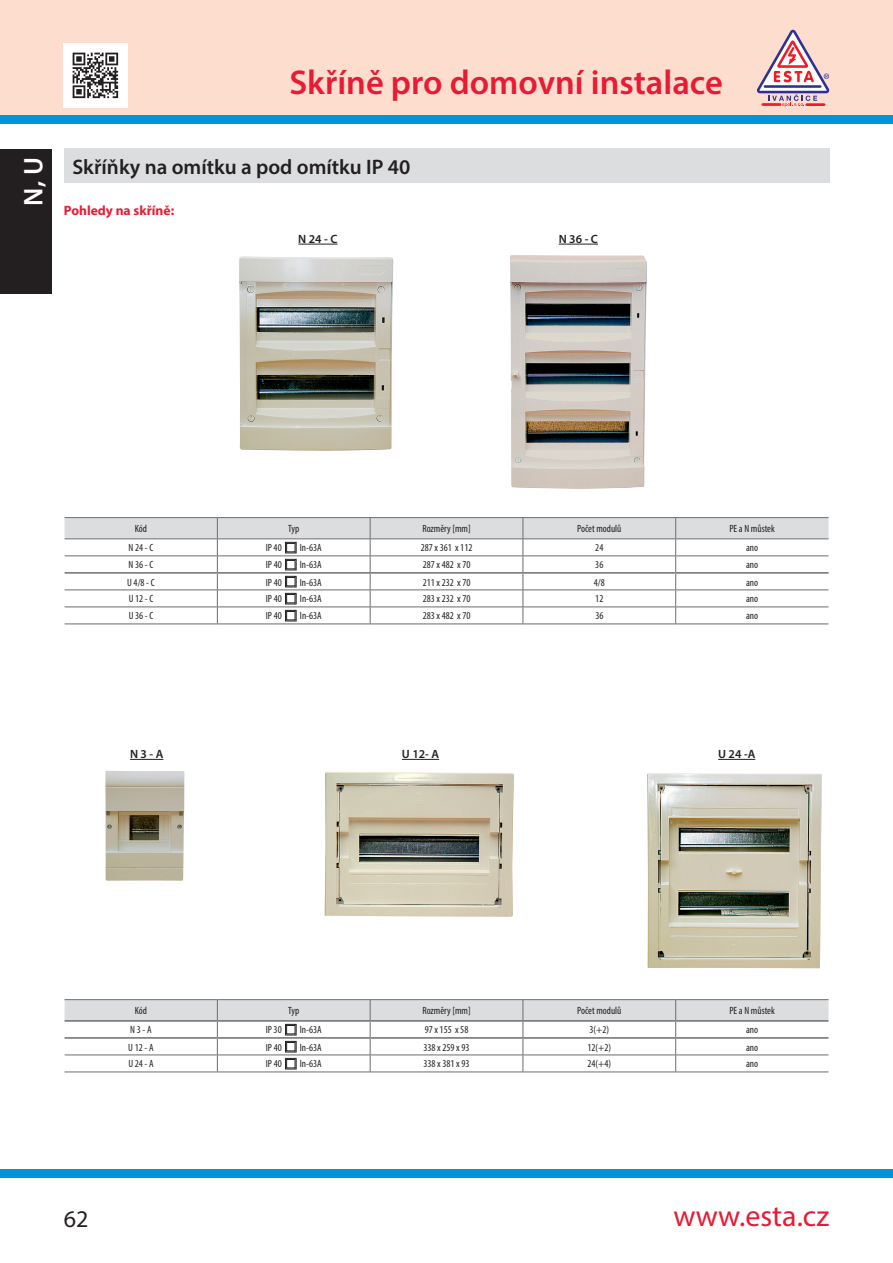
<style>
.page{position:relative;width:893px;height:1263px;background:#fff}
.page>*{position:absolute;margin:0;border:0;box-sizing:border-box;transform-origin:0 0}
.t1{font:600 34.5px "Myriad Pro";color:#e71b33}
.t2{font:30px "Myriad Pro";color:#e71b33}
.t3{font:600 27px "Myriad Pro";color:#fff}
.t4{font:24px "Myriad Pro";color:#231f20}
.t5{font:600 21px "Myriad Pro";color:#231f20}
.t6{font:700 13.5px "Myriad Pro";color:#e71b33}
.t7{font:600 12px "Myriad Pro";color:#231f20}
.t8{font:condensed 10.5px "Myriad Pro";color:#231f20}
</style>
<div class="page">
<div style="left:0;top:1169px;width:893px;height:9px;background:#0294d6"></div>
<div style="left:0;top:149px;width:51px;height:144px;background:#231f20"></div>
<div style="left:0;top:0;width:893px;height:120px;background:#fcddce"></div>
<svg style="left:757px;top:30px;width:72px;height:77px"></svg>
<div style="left:0;top:115px;width:893px;height:8px;background:#0294d6"></div>
<img style="left:64px;top:44px;width:64px;height:64px">
<div style="left:64px;top:149px;width:765px;height:34px;background:#dcdddf"></div>
<hr style="left:65px;top:517px;width:152px;height:1px;background:#6c6d70">
<hr style="left:217px;top:517px;width:153px;height:1px;background:#6c6d70">
<hr style="left:370px;top:517px;width:153px;height:1px;background:#6c6d70">
<hr style="left:523px;top:517px;width:153px;height:1px;background:#6c6d70">
<hr style="left:676px;top:517px;width:152px;height:1px;background:#6c6d70">
<svg style="left:65px;top:518px;width:763px;height:106px"></svg>
<hr style="left:65px;top:624px;width:152px;height:1px;background:#6c6d70">
<hr style="left:217px;top:624px;width:153px;height:1px;background:#6c6d70">
<hr style="left:370px;top:624px;width:153px;height:1px;background:#6c6d70">
<hr style="left:523px;top:624px;width:153px;height:1px;background:#6c6d70">
<hr style="left:676px;top:624px;width:152px;height:1px;background:#6c6d70">
<hr style="left:65px;top:572px;width:152px;height:2px;background:#6c6d70">
<hr style="left:217px;top:572px;width:153px;height:2px;background:#6c6d70">
<hr style="left:370px;top:572px;width:153px;height:2px;background:#6c6d70">
<hr style="left:523px;top:572px;width:153px;height:2px;background:#6c6d70">
<hr style="left:676px;top:572px;width:152px;height:2px;background:#6c6d70">
<div style="left:285px;top:542px;width:11px;height:11px;border:1px solid #231f20"></div>
<div style="left:286px;top:543px;width:9px;height:9px;border:1px solid #231f20"></div>
<div style="left:285px;top:559px;width:11px;height:11px;border:1px solid #231f20"></div>
<div style="left:286px;top:560px;width:9px;height:9px;border:1px solid #231f20"></div>
<div style="left:285px;top:576px;width:11px;height:11px;border:1px solid #231f20"></div>
<div style="left:286px;top:577px;width:9px;height:9px;border:1px solid #231f20"></div>
<div style="left:285px;top:593px;width:11px;height:11px;border:1px solid #231f20"></div>
<div style="left:286px;top:594px;width:9px;height:9px;border:1px solid #231f20"></div>
<div style="left:285px;top:610px;width:11px;height:11px;border:1px solid #231f20"></div>
<div style="left:286px;top:611px;width:9px;height:9px;border:1px solid #231f20"></div>
<img style="left:239px;top:256px;width:154px;height:195px">
<img style="left:510px;top:255px;width:137px;height:234px">
<hr style="left:298px;top:244px;width:40px;height:1px;background:#231f20">
<hr style="left:559px;top:244px;width:39px;height:1px;background:#231f20">
<hr style="left:65px;top:999px;width:152px;height:1px;background:#6c6d70">
<hr style="left:217px;top:999px;width:153px;height:1px;background:#6c6d70">
<hr style="left:370px;top:999px;width:153px;height:1px;background:#6c6d70">
<hr style="left:523px;top:999px;width:153px;height:1px;background:#6c6d70">
<hr style="left:676px;top:999px;width:152px;height:1px;background:#6c6d70">
<svg style="left:65px;top:1000px;width:763px;height:72px"></svg>
<hr style="left:65px;top:1072px;width:152px;height:1px;background:#6c6d70">
<hr style="left:217px;top:1072px;width:153px;height:1px;background:#6c6d70">
<hr style="left:370px;top:1072px;width:153px;height:1px;background:#6c6d70">
<hr style="left:523px;top:1072px;width:153px;height:1px;background:#6c6d70">
<hr style="left:676px;top:1072px;width:152px;height:1px;background:#6c6d70">
<hr style="left:65px;top:1020px;width:152px;height:2px;background:#6c6d70">
<hr style="left:217px;top:1020px;width:153px;height:2px;background:#6c6d70">
<hr style="left:370px;top:1020px;width:153px;height:2px;background:#6c6d70">
<hr style="left:523px;top:1020px;width:153px;height:2px;background:#6c6d70">
<hr style="left:676px;top:1020px;width:152px;height:2px;background:#6c6d70">
<hr style="left:65px;top:1037px;width:152px;height:2px;background:#6c6d70">
<hr style="left:217px;top:1037px;width:153px;height:2px;background:#6c6d70">
<hr style="left:370px;top:1037px;width:153px;height:2px;background:#6c6d70">
<hr style="left:523px;top:1037px;width:153px;height:2px;background:#6c6d70">
<hr style="left:676px;top:1037px;width:152px;height:2px;background:#6c6d70">
<div style="left:285px;top:1024px;width:11px;height:11px;border:1px solid #231f20"></div>
<div style="left:286px;top:1025px;width:9px;height:9px;border:1px solid #231f20"></div>
<div style="left:285px;top:1041px;width:11px;height:11px;border:1px solid #231f20"></div>
<div style="left:286px;top:1042px;width:9px;height:9px;border:1px solid #231f20"></div>
<div style="left:285px;top:1058px;width:11px;height:11px;border:1px solid #231f20"></div>
<div style="left:286px;top:1059px;width:9px;height:9px;border:1px solid #231f20"></div>
<hr style="left:130px;top:759px;width:33px;height:1px;background:#231f20">
<img style="left:105px;top:771px;width:80px;height:110px">
<hr style="left:402px;top:759px;width:37px;height:1px;background:#231f20">
<img style="left:324px;top:772px;width:190px;height:145px">
<hr style="left:718px;top:759px;width:37px;height:1px;background:#231f20">
<img style="left:647px;top:773px;width:175px;height:195px">
<p class="t1" style="left:289px;top:60px;width:435px">Skříně pro domovní instalace</p>
<p class="t3" style="left:16px;top:206px;width:50px;rotate:-90deg">N, U</p>
<p class="t5" style="left:72px;top:153px;width:339px">Skříňky na omítku a pod omítku IP 40</p>
<p class="t6" style="left:64px;top:202px;width:112px">Pohledy na skříně:</p>
<p class="t7" style="left:298px;top:231px;width:41px">N 24 - C</p>
<p class="t7" style="left:559px;top:231px;width:41px">N 36 - C</p>
<p class="t8" style="left:135px;top:522px;width:14px">Kód</p>
<p class="t8" style="left:288px;top:522px;width:12px">Typ</p>
<p class="t8" style="left:422px;top:522px;width:50px">Rozměry [mm]</p>
<p class="t8" style="left:577px;top:522px;width:46px">Počet modulů</p>
<p class="t8" style="left:729px;top:522px;width:47px">PE a N můstek</p>
<p class="t8" style="left:129px;top:541px;width:26px">N 24 - C</p>
<p class="t8" style="left:266px;top:541px;width:18px">IP 40</p>
<p class="t8" style="left:300px;top:541px;width:23px">In-63A</p>
<p class="t8" style="left:421px;top:541px;width:53px">287 x 361 x 112</p>
<p class="t8" style="left:595px;top:541px;width:10px">24</p>
<p class="t8" style="left:746px;top:541px;width:14px">ano</p>
<p class="t8" style="left:129px;top:558px;width:26px">N 36 - C</p>
<p class="t8" style="left:266px;top:558px;width:18px">IP 40</p>
<p class="t8" style="left:300px;top:558px;width:23px">In-63A</p>
<p class="t8" style="left:423px;top:558px;width:49px">287 x 482 x 70</p>
<p class="t8" style="left:595px;top:558px;width:10px">36</p>
<p class="t8" style="left:746px;top:558px;width:14px">ano</p>
<p class="t8" style="left:127px;top:576px;width:29px">U 4/8 - C</p>
<p class="t8" style="left:266px;top:576px;width:18px">IP 40</p>
<p class="t8" style="left:300px;top:576px;width:23px">In-63A</p>
<p class="t8" style="left:423px;top:576px;width:49px">211 x 232 x 70</p>
<p class="t8" style="left:594px;top:576px;width:13px">4/8</p>
<p class="t8" style="left:746px;top:576px;width:14px">ano</p>
<p class="t8" style="left:129px;top:592px;width:26px">U 12 - C</p>
<p class="t8" style="left:266px;top:592px;width:18px">IP 40</p>
<p class="t8" style="left:300px;top:592px;width:23px">In-63A</p>
<p class="t8" style="left:423px;top:592px;width:49px">283 x 232 x 70</p>
<p class="t8" style="left:595px;top:592px;width:10px">12</p>
<p class="t8" style="left:746px;top:592px;width:14px">ano</p>
<p class="t8" style="left:129px;top:609px;width:26px">U 36 - C</p>
<p class="t8" style="left:266px;top:609px;width:18px">IP 40</p>
<p class="t8" style="left:300px;top:609px;width:23px">In-63A</p>
<p class="t8" style="left:423px;top:609px;width:49px">283 x 482 x 70</p>
<p class="t8" style="left:595px;top:609px;width:10px">36</p>
<p class="t8" style="left:746px;top:609px;width:14px">ano</p>
<p class="t7" style="left:130px;top:746px;width:35px">N 3 - A</p>
<p class="t7" style="left:402px;top:746px;width:39px">U 12- A</p>
<p class="t7" style="left:718px;top:746px;width:39px">U 24 -A</p>
<p class="t8" style="left:135px;top:1004px;width:14px">Kód</p>
<p class="t8" style="left:288px;top:1004px;width:12px">Typ</p>
<p class="t8" style="left:422px;top:1004px;width:50px">Rozměry [mm]</p>
<p class="t8" style="left:577px;top:1004px;width:46px">Počet modulů</p>
<p class="t8" style="left:729px;top:1004px;width:47px">PE a N můstek</p>
<p class="t8" style="left:130px;top:1023px;width:23px">N 3 - A</p>
<p class="t8" style="left:266px;top:1023px;width:18px">IP 30</p>
<p class="t8" style="left:300px;top:1023px;width:23px">In-63A</p>
<p class="t8" style="left:425px;top:1023px;width:45px">97 x 155 x 58</p>
<p class="t8" style="left:589px;top:1023px;width:21px">3(+2)</p>
<p class="t8" style="left:746px;top:1023px;width:14px">ano</p>
<p class="t8" style="left:128px;top:1041px;width:27px">U 12 - A</p>
<p class="t8" style="left:266px;top:1041px;width:18px">IP 40</p>
<p class="t8" style="left:300px;top:1041px;width:23px">In-63A</p>
<p class="t8" style="left:423px;top:1041px;width:48px">338 x 259 x 93</p>
<p class="t8" style="left:587px;top:1041px;width:25px">12(+2)</p>
<p class="t8" style="left:746px;top:1041px;width:14px">ano</p>
<p class="t8" style="left:128px;top:1057px;width:27px">U 24 - A</p>
<p class="t8" style="left:266px;top:1057px;width:18px">IP 40</p>
<p class="t8" style="left:300px;top:1057px;width:23px">In-63A</p>
<p class="t8" style="left:424px;top:1057px;width:48px">338 x 381 x 93</p>
<p class="t8" style="left:587px;top:1057px;width:25px">24(+4)</p>
<p class="t8" style="left:746px;top:1057px;width:14px">ano</p>
<p class="t4" style="left:64px;top:1204px;width:26px">62</p>
<p class="t2" style="left:673px;top:1198px;width:157px">www.esta.cz</p>
</div>
